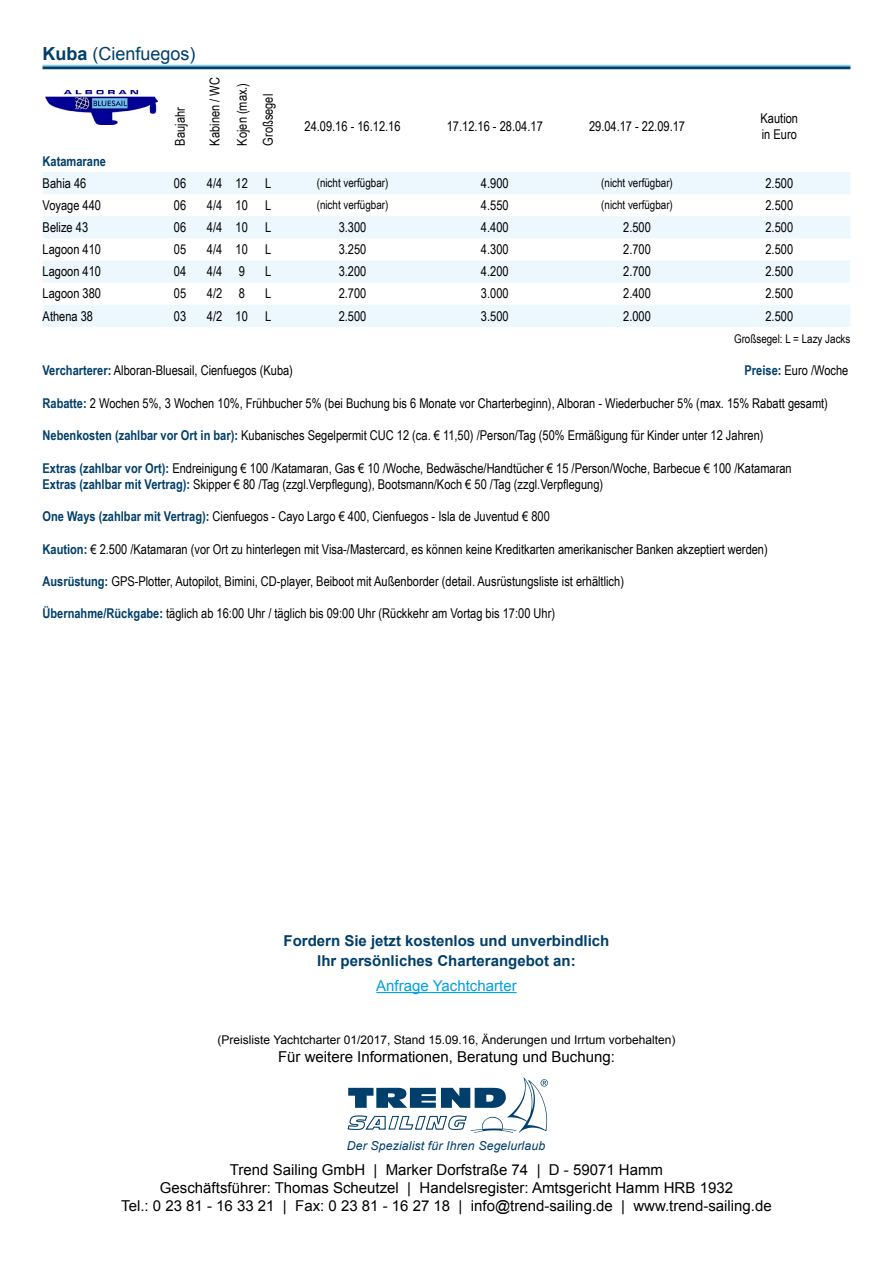
<style>
.page{position:relative;width:893px;height:1263px;background:#fff}
.page>*{position:absolute;margin:0;border:0;box-sizing:border-box;transform-origin:0 0}
.t1{font:18px "Arial";color:#003f6b}
.t2{font:15px/18px "Arial";color:#000;text-align:center}
.t3{font:700 15px/19.8px "Arial";color:#003f6b;text-align:center}
.t4{font:15px "Arial";color:#009fe3}
.t5{font:13.5px/16.2px "Arial Narrow";color:#000}
.t6{font:700 13.5px "Arial Narrow";color:#003f6b}
.t7{font:italic 12.3px "Arial";letter-spacing:.01em;color:#003f6b}
.t8{font:12px "Arial Narrow";color:#000}
.t9{font:12px "Arial";color:#000}
.s1{font-weight:700}
.s2{font-weight:700;color:#003f6b}
</style>
<div class="page">
<svg style="left:43px;top:172px;width:807px;height:155px;fill:#ecf7fe"></svg>
<img style="left:46px;top:91px;width:111px;height:34px">
<hr style="left:43px;top:66px;width:807px;height:3px;background:#003f6b">
<hr style="left:43px;top:65px;width:807px;height:1px;background:#83d0f5">
<hr style="left:376px;top:992px;width:141px;height:1px;background:#009fe3">
<svg style="left:347px;top:1077px;width:201px;height:56px"></svg>
<h1 class="t1" style="left:43px;top:42px;width:155px"><span class="s1">Kuba</span> (Cienfuegos)</h1>
<p class="t5" style="left:172px;top:146px;width:40px;rotate:-90deg">Baujahr</p>
<p class="t5" style="left:201px;top:146px;width:70px;line-height:26.7px;rotate:-90deg">Kabinen / WC<br>Kojen (max.)<br>Großsegel</p>
<p class="t5" style="left:305px;top:117px;width:98px">24.09.16 - 16.12.16</p>
<p class="t5" style="left:447px;top:117px;width:98px">17.12.16 - 28.04.17</p>
<p class="t5" style="left:589px;top:117px;width:98px">29.04.17 - 22.09.17</p>
<p class="t5" style="left:760px;top:109px;width:39px">Kaution in Euro</p>
<p class="t6" style="left:43px;top:151px;width:65px">Katamarane</p>
<p class="t5" style="left:43px;top:174px;width:45px">Bahia 46</p>
<p class="t5" style="left:174px;top:174px;width:14px">06</p>
<p class="t5" style="left:207px;top:174px;width:43px">4/4 12</p>
<p class="t5" style="left:265px;top:174px;width:8px">L</p>
<p class="t8" style="left:317px;top:174px;width:73px">(nicht verfügbar)</p>
<p class="t5" style="left:481px;top:174px;width:29px">4.900</p>
<p class="t8" style="left:601px;top:174px;width:73px">(nicht verfügbar)</p>
<p class="t5" style="left:765px;top:174px;width:29px">2.500</p>
<p class="t5" style="left:43px;top:197px;width:60px">Voyage 440</p>
<p class="t5" style="left:174px;top:197px;width:14px">06</p>
<p class="t5" style="left:207px;top:197px;width:43px">4/4 10</p>
<p class="t5" style="left:265px;top:197px;width:8px">L</p>
<p class="t8" style="left:317px;top:196px;width:73px">(nicht verfügbar)</p>
<p class="t5" style="left:481px;top:197px;width:29px">4.550</p>
<p class="t8" style="left:601px;top:196px;width:73px">(nicht verfügbar)</p>
<p class="t5" style="left:765px;top:197px;width:29px">2.500</p>
<p class="t5" style="left:43px;top:219px;width:47px">Belize 43</p>
<p class="t5" style="left:174px;top:219px;width:14px">06</p>
<p class="t5" style="left:207px;top:219px;width:43px">4/4 10</p>
<p class="t5" style="left:265px;top:219px;width:8px">L</p>
<p class="t5" style="left:339px;top:219px;width:29px">3.300</p>
<p class="t5" style="left:481px;top:219px;width:29px">4.400</p>
<p class="t5" style="left:623px;top:219px;width:29px">2.500</p>
<p class="t5" style="left:765px;top:219px;width:29px">2.500</p>
<p class="t5" style="left:43px;top:241px;width:60px">Lagoon 410</p>
<p class="t5" style="left:174px;top:241px;width:14px">05</p>
<p class="t5" style="left:207px;top:241px;width:43px">4/4 10</p>
<p class="t5" style="left:265px;top:241px;width:8px">L</p>
<p class="t5" style="left:339px;top:241px;width:29px">3.250</p>
<p class="t5" style="left:481px;top:241px;width:29px">4.300</p>
<p class="t5" style="left:623px;top:241px;width:29px">2.700</p>
<p class="t5" style="left:765px;top:241px;width:29px">2.500</p>
<p class="t5" style="left:43px;top:263px;width:60px">Lagoon 410</p>
<p class="t5" style="left:174px;top:263px;width:14px">04</p>
<p class="t5" style="left:207px;top:263px;width:39px">4/4 9</p>
<p class="t5" style="left:265px;top:263px;width:8px">L</p>
<p class="t5" style="left:339px;top:263px;width:29px">3.200</p>
<p class="t5" style="left:481px;top:263px;width:29px">4.200</p>
<p class="t5" style="left:623px;top:263px;width:29px">2.700</p>
<p class="t5" style="left:765px;top:263px;width:29px">2.500</p>
<p class="t5" style="left:43px;top:285px;width:60px">Lagoon 380</p>
<p class="t5" style="left:174px;top:285px;width:14px">05</p>
<p class="t5" style="left:207px;top:285px;width:39px">4/2 8</p>
<p class="t5" style="left:265px;top:285px;width:8px">L</p>
<p class="t5" style="left:339px;top:285px;width:29px">2.700</p>
<p class="t5" style="left:481px;top:285px;width:29px">3.000</p>
<p class="t5" style="left:623px;top:285px;width:29px">2.400</p>
<p class="t5" style="left:765px;top:285px;width:29px">2.500</p>
<p class="t5" style="left:43px;top:307px;width:52px">Athena 38</p>
<p class="t5" style="left:174px;top:307px;width:14px">03</p>
<p class="t5" style="left:207px;top:307px;width:43px">4/2 10</p>
<p class="t5" style="left:265px;top:307px;width:8px">L</p>
<p class="t5" style="left:339px;top:307px;width:29px">2.500</p>
<p class="t5" style="left:481px;top:307px;width:29px">3.500</p>
<p class="t5" style="left:623px;top:307px;width:29px">2.000</p>
<p class="t5" style="left:765px;top:307px;width:29px">2.500</p>
<p class="t8" style="left:734px;top:330px;width:118px">Großsegel: L = Lazy Jacks</p>
<p class="t5" style="left:43px;top:362px;width:252px"><span class="s2">Vercharterer:</span> Alboran-Bluesail, Cienfuegos (Kuba)</p>
<p class="t5" style="left:745px;top:362px;width:105px"><span class="s2">Preise:</span> Euro /Woche</p>
<p class="t5" style="left:43px;top:394px;width:787px"><span class="s2">Rabatte:</span> 2 Wochen 5%, 3 Wochen 10%, Frühbucher 5% (bei Buchung bis 6 Monate vor Charterbeginn), Alboran - Wiederbucher 5% (max. 15% Rabatt gesamt)</p>
<p class="t5" style="left:43px;top:427px;width:722px"><span class="s2">Nebenkosten (zahlbar vor Ort in bar):</span> Kubanisches Segelpermit CUC 12 (ca. € 11,50) /Person/Tag (50% Ermäßigung für Kinder unter 12 Jahren)</p>
<p class="t5" style="left:43px;top:459px;width:751px"><span class="s2">Extras (zahlbar vor Ort):</span> Endreinigung € 100 /Katamaran, Gas € 10 /Woche, Bedwäsche/Handtücher € 15 /Person/Woche, Barbecue € 100 /Katamaran<br><span class="s2">Extras (zahlbar mit Vertrag):</span> Skipper € 80 /Tag (zzgl.Verpflegung), Bootsmann/Koch € 50 /Tag (zzgl.Verpflegung)</p>
<p class="t5" style="left:43px;top:508px;width:509px"><span class="s2">One Ways (zahlbar mit Vertrag):</span> Cienfuegos - Cayo Largo € 400, Cienfuegos - Isla de Juventud € 800</p>
<p class="t5" style="left:43px;top:540px;width:727px"><span class="s2">Kaution:</span> € 2.500 /Katamaran (vor Ort zu hinterlegen mit Visa-/Mastercard, es können keine Kreditkarten amerikanischer Banken akzeptiert werden)</p>
<p class="t5" style="left:43px;top:573px;width:583px"><span class="s2">Ausrüstung:</span> GPS-Plotter, Autopilot, Bimini, CD-player, Beiboot mit Außenborder (detail. Ausrüstungsliste ist erhältlich)</p>
<p class="t5" style="left:43px;top:605px;width:514px"><span class="s2">Übernahme/Rückgabe:</span> täglich ab 16:00 Uhr / täglich bis 09:00 Uhr (Rückkehr am Vortag bis 17:00 Uhr)</p>
<p class="t3" style="left:284px;top:931px;width:327px">Fordern Sie jetzt kostenlos und unverbindlich<br>Ihr persönliches Charterangebot an:</p>
<p class="t4" style="left:376px;top:976px;width:142px">Anfrage Yachtcharter</p>
<p class="t9" style="left:218px;top:1032px;width:459px">(Preisliste Yachtcharter 01/2017, Stand 15.09.16, Änderungen und Irrtum vorbehalten)</p>
<p class="t2" style="left:278px;top:1048px;width:338px">Für weitere Informationen, Beratung und Buchung:</p>
<p class="t7" style="left:347px;top:1137px;width:200px">Der Spezialist für Ihren Segelurlaub</p>
<p class="t2" style="left:121px;top:1160px;width:652px">Trend Sailing GmbH | Marker Dorfstraße 74 | D - 59071 Hamm<br>Geschäftsführer: Thomas Scheutzel | Handelsregister: Amtsgericht Hamm HRB 1932<br>Tel.: 0 23 81 - 16 33 21 | Fax: 0 23 81 - 16 27 18 | info@trend-sailing.de | www.trend-sailing.de</p>
</div>
